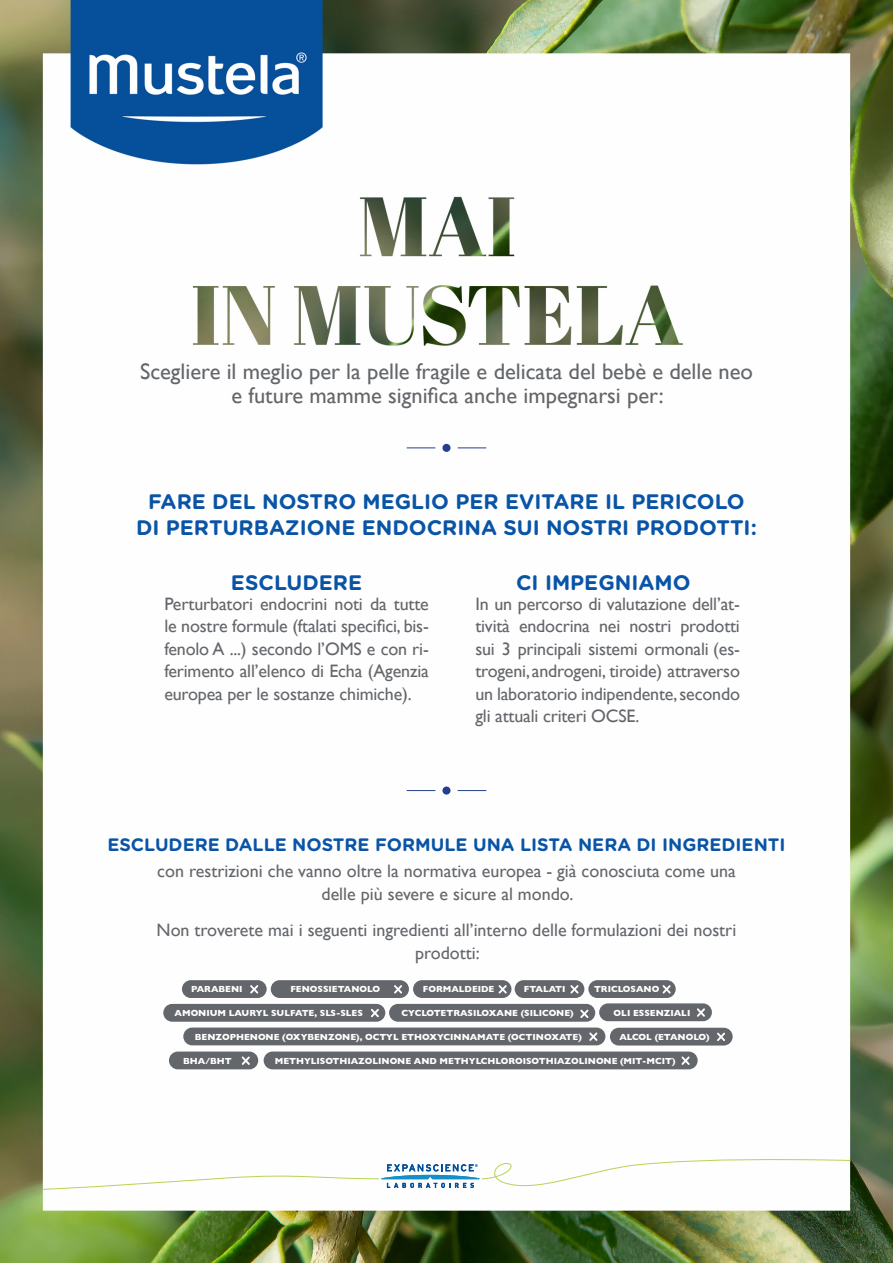
<style>
.page{position:relative;width:893px;height:1263px;background:#fff}
.page>*{position:absolute;margin:0;border:0;box-sizing:border-box;transform-origin:0 0}
.t1{font:22.5px "Gill Sans";color:#63666a}
.t2{font:700 21px "Gotham Rounded";color:#0954a7}
.t3{font:18px/22.5px "Gill Sans";color:#63666a;text-align:justify}
.t4{font:700 18px "Gotham Rounded";color:#0954a7}
.t5{font:700 9px "Gill Sans";color:#fff}
</style>
<div class="page">
<img style="left:0;top:0;width:893px;height:1263px">
<svg style="left:43px;top:1158px;width:807px;height:37px"></svg>
<div style="left:169px;top:1051px;width:89px;height:18px;background:#63666a;border-radius:9px"></div>
<div style="left:389px;top:1004px;width:206px;height:18px;background:#63666a;border-radius:9px"></div>
<svg style="left:242px;top:1056px;width:8px;height:9px"></svg>
<svg style="left:580px;top:1010px;width:8px;height:8px"></svg>
<div style="left:182px;top:980px;width:85px;height:18px;background:#63666a;border-radius:9px"></div>
<div style="left:413px;top:980px;width:98px;height:18px;background:#63666a;border-radius:9px"></div>
<div style="left:515px;top:980px;width:69px;height:18px;background:#63666a;border-radius:9px"></div>
<div style="left:271px;top:980px;width:138px;height:18px;background:#63666a;border-radius:9px"></div>
<svg style="left:250px;top:985px;width:8px;height:9px"></svg>
<svg style="left:499px;top:985px;width:8px;height:9px"></svg>
<svg style="left:570px;top:985px;width:9px;height:9px"></svg>
<svg style="left:394px;top:985px;width:8px;height:9px"></svg>
<div style="left:588px;top:980px;width:88px;height:18px;background:#63666a;border-radius:9px"></div>
<svg style="left:662px;top:985px;width:9px;height:9px"></svg>
<div style="left:599px;top:1003px;width:113px;height:18px;background:#63666a;border-radius:9px"></div>
<svg style="left:697px;top:1008px;width:8px;height:9px"></svg>
<div style="left:610px;top:1028px;width:123px;height:17px;background:#63666a;border-radius:9px"></div>
<svg style="left:717px;top:1033px;width:8px;height:8px"></svg>
<div style="left:163px;top:1004px;width:222px;height:18px;background:#63666a;border-radius:9px"></div>
<svg style="left:371px;top:1009px;width:8px;height:8px"></svg>
<div style="left:264px;top:1051px;width:434px;height:18px;background:#63666a;border-radius:9px"></div>
<svg style="left:681px;top:1056px;width:9px;height:9px"></svg>
<div style="left:183px;top:1027px;width:422px;height:18px;background:#63666a;border-radius:9px"></div>
<svg style="left:589px;top:1032px;width:8px;height:9px"></svg>
<svg style="left:407px;top:447px;width:28px;height:1px"></svg>
<svg style="left:458px;top:447px;width:28px;height:1px"></svg>
<div style="left:442px;top:444px;width:8px;height:8px;background:#253f8e;border-radius:50%"></div>
<svg style="left:407px;top:790px;width:28px;height:1px"></svg>
<svg style="left:458px;top:790px;width:28px;height:1px"></svg>
<div style="left:442px;top:786px;width:8px;height:9px;background:#253f8e;border-radius:50%"></div>
<p class="t1" style="left:140px;top:358px;width:614px">Scegliere il meglio per la pelle fragile e delicata del bebè e delle neo</p>
<p class="t1" style="left:231px;top:382px;width:434px">e future mamme significa anche impegnarsi per:</p>
<p class="t2" style="left:148px;top:486px;width:598px">FARE DEL NOSTRO MEGLIO PER EVITARE IL PERICOLO</p>
<p class="t2" style="left:136px;top:512px;width:622px">DI PERTURBAZIONE ENDOCRINA SUI NOSTRI PRODOTTI:</p>
<p class="t2" style="left:231px;top:567px;width:133px">ESCLUDERE</p>
<p class="t2" style="left:516px;top:567px;width:176px">CI IMPEGNIAMO</p>
<p class="t3" style="left:164px;top:592px;width:266px">Perturbatori endocrini noti da tutte le nostre formule (ftalati specifici, bis&shy;fenolo A ...) secondo l’OMS e con ri&shy;ferimento all’elenco di Echa (Agenzia europea per le sostanze chimiche).</p>
<p class="t3" style="left:475px;top:592px;width:266px">In un percorso di valutazione dell’at&shy;tività endocrina nei nostri prodotti sui 3 principali sistemi ormonali (es&shy;trogeni,androgeni, tiroide) attraverso un laboratorio indipendente, secondo gli attuali criteri OCSE.</p>
<p class="t4" style="left:107px;top:831px;width:680px">ESCLUDERE DALLE NOSTRE FORMULE UNA LISTA NERA DI INGREDIENTI</p>
<p class="t3" style="left:157px;top:860px;width:580px;text-align:center">con restrizioni che vanno oltre la normativa europea - già conosciuta come una delle più severe e sicure al mondo.</p>
<p class="t3" style="left:157px;top:919px;width:581px;text-align:center">Non troverete mai i seguenti ingredienti all’interno delle formulazioni dei nostri prodotti:</p>
<p class="t5" style="left:191px;top:982px;width:53px">PARABENI</p>
<p class="t5" style="left:290px;top:982px;width:91px">FENOSSIETANOLO</p>
<p class="t5" style="left:423px;top:982px;width:73px">FORMALDEIDE</p>
<p class="t5" style="left:524px;top:982px;width:43px">FTALATI</p>
<p class="t5" style="left:594px;top:982px;width:67px">TRICLOSANO</p>
<p class="t5" style="left:402px;top:1006px;width:174px">CYCLOTETRASILOXANE (SILICONE)</p>
<p class="t5" style="left:614px;top:1005px;width:78px">OLI ESSENZIALI</p>
<p class="t5" style="left:619px;top:1030px;width:92px">ALCOL (ETANOLO)</p>
<p class="t5" style="left:175px;top:1005px;width:190px">AMONIUM LAURYL SULFATE, SLS-SLES</p>
<p class="t5" style="left:195px;top:1029px;width:388px">BENZOPHENONE (OXYBENZONE), OCTYL ETHOXYCINNAMATE (OCTINOXATE)</p>
<p class="t5" style="left:183px;top:1053px;width:50px">BHA/BHT</p>
<p class="t5" style="left:275px;top:1053px;width:402px">METHYLISOTHIAZOLINONE AND METHYLCHLOROISOTHIAZOLINONE (MIT-MCIT)</p>
</div>
